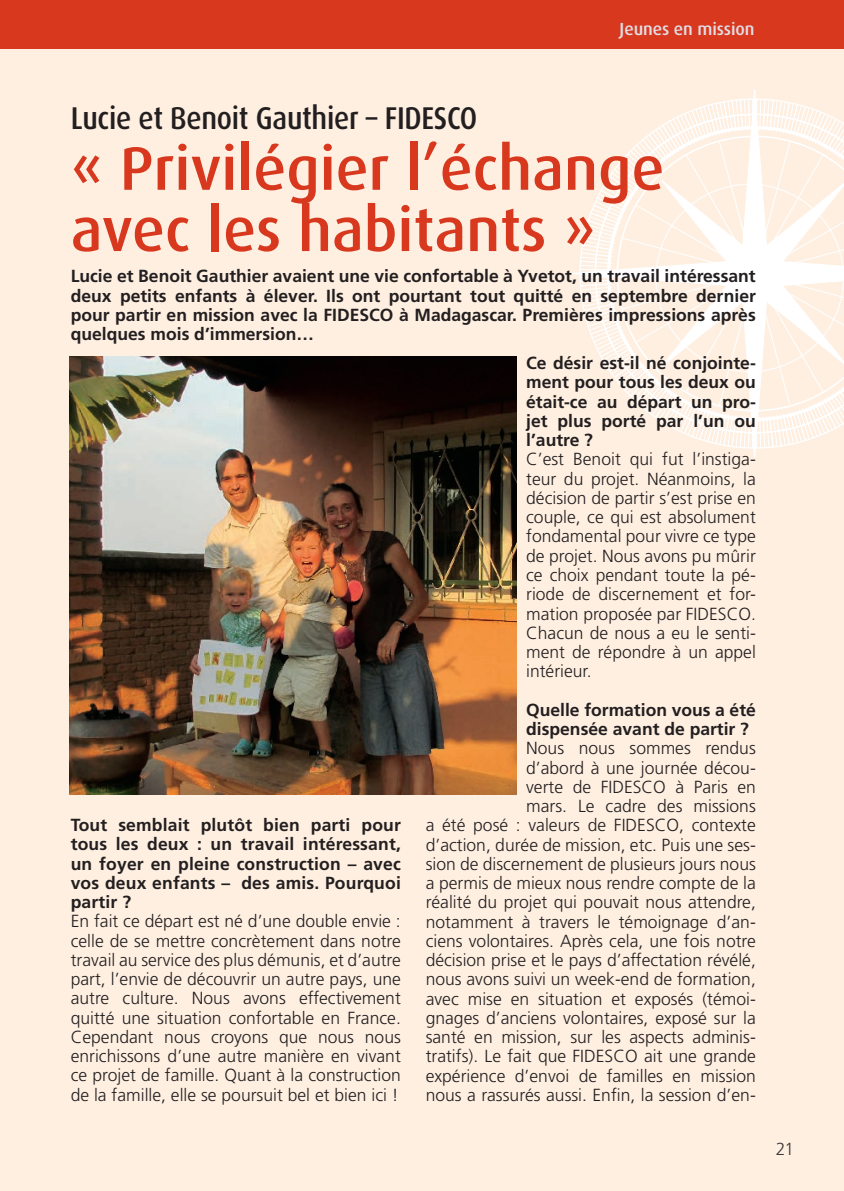
<style>
.page{position:relative;width:844px;height:1191px;background:#fff}
.page>*{position:absolute;margin:0;border:0;box-sizing:border-box;transform-origin:0 0}
.t1{font:500 61.25px/61.2px "Dax";color:#d8381e}
.t2{font:500 31.5px "Dax";letter-spacing:-.01em;color:#231f20;scale:.9 1}
.t3{font:300 17.5px/19.2px "Frutiger";color:#231f20;text-align:justify}
.t4{font:700 17.5px/19.2px "Frutiger";color:#231f20;text-align:justify}
.t5{font:500 17.5px "Dax";letter-spacing:-.005em;color:#e1dee5}
</style>
<div class="page">
<div style="left:0;top:48px;width:843px;height:1143px;background:#feefe1"></div>
<div style="left:776px;top:1142px;width:14px;height:12px;background:#feefe1"></div>
<svg style="left:570px;top:90px;width:273px;height:367px"></svg>
<div style="left:0;top:0;width:843px;height:48px;background:#d8381e"></div>
<img style="left:69px;top:356px;width:447px;height:438px">
<p class="t5" style="left:619px;top:19px;width:136px">Jeunes en mission</p>
<h2 class="t2" style="left:71px;top:100px;width:453px">Lucie et Benoit Gauthier – FIDESCO</h2>
<h1 class="t1" style="left:71px;top:138px;width:595px">« Privilégier l’échange avec les habitants »</h1>
<p class="t4" style="left:71px;top:267px;width:686px">Lucie et Benoit Gauthier avaient une vie confortable à Yvetot, un travail intéressant deux petits enfants à élever. Ils ont pourtant tout quitté en septembre dernier pour partir en mission avec la FIDESCO à Madagascar. Premières impressions après quelques mois d’immersion…</p>
<p class="t4" style="left:71px;top:815px;width:331px">Tout semblait plutôt bien parti pour tous les deux : un travail intéressant, un foyer en pleine construction – avec vos deux enfants – des amis. Pourquoi partir ?</p>
<p class="t3" style="left:71px;top:912px;width:331px">En fait ce départ est né d’une double envie : celle de se mettre concrètement dans notre travail au service des plus démunis, et d’autre part, l’envie de découvrir un autre pays, une autre culture. Nous avons effectivement quitté une situation confortable en France.<br>Cependant nous croyons que nous nous enrichissons d’une autre manière en vivant ce projet de famille. Quant à la construction de la famille, elle se poursuit bel et bien ici !</p>
<p class="t4" style="left:526px;top:353px;width:231px">Ce désir est-il né conjointe&shy;ment pour tous les deux ou était-ce au départ un pro&shy;jet plus porté par l’un ou l’autre ?</p>
<p class="t3" style="left:526px;top:450px;width:231px">C’est Benoit qui fut l’instiga&shy;teur du projet. Néanmoins, la décision de partir s’est prise en couple, ce qui est absolument fondamental pour vivre ce type de projet. Nous avons pu mûrir ce choix pendant toute la pé&shy;riode de discernement et for&shy;mation proposée par FIDESCO.<br>Chacun de nous a eu le senti&shy;ment de répondre à un appel intérieur.</p>
<p class="t4" style="left:526px;top:700px;width:231px">Quelle formation vous a été dispensée avant de partir ?</p>
<p class="t3" style="left:425px;top:739px;width:331px;text-align:right">Nous nous sommes rendus<br>d’abord à une journée décou-<br>verte de FIDESCO à Paris en<br>mars. Le cadre des missions<br>a été posé : valeurs de FIDESCO, contexte d’action, durée de mission, etc. Puis une ses&shy;sion de discernement de plusieurs jours nous a permis de mieux nous rendre compte de la réalité du projet qui pouvait nous attendre, notamment à travers le témoignage d’an&shy;ciens volontaires. Après cela, une fois notre décision prise et le pays d’affectation révélé, nous avons suivi un week-end de formation, avec mise en situation et exposés (témoi&shy;gnages d’anciens volontaires, exposé sur la santé en mission, sur les aspects adminis&shy;tratifs). Le fait que FIDESCO ait une grande expérience d’envoi de familles en mission nous a rassurés aussi. Enfin, la session d’en-</p>
<p class="t3" style="left:775px;top:1139px;width:20px">21</p>
</div>
